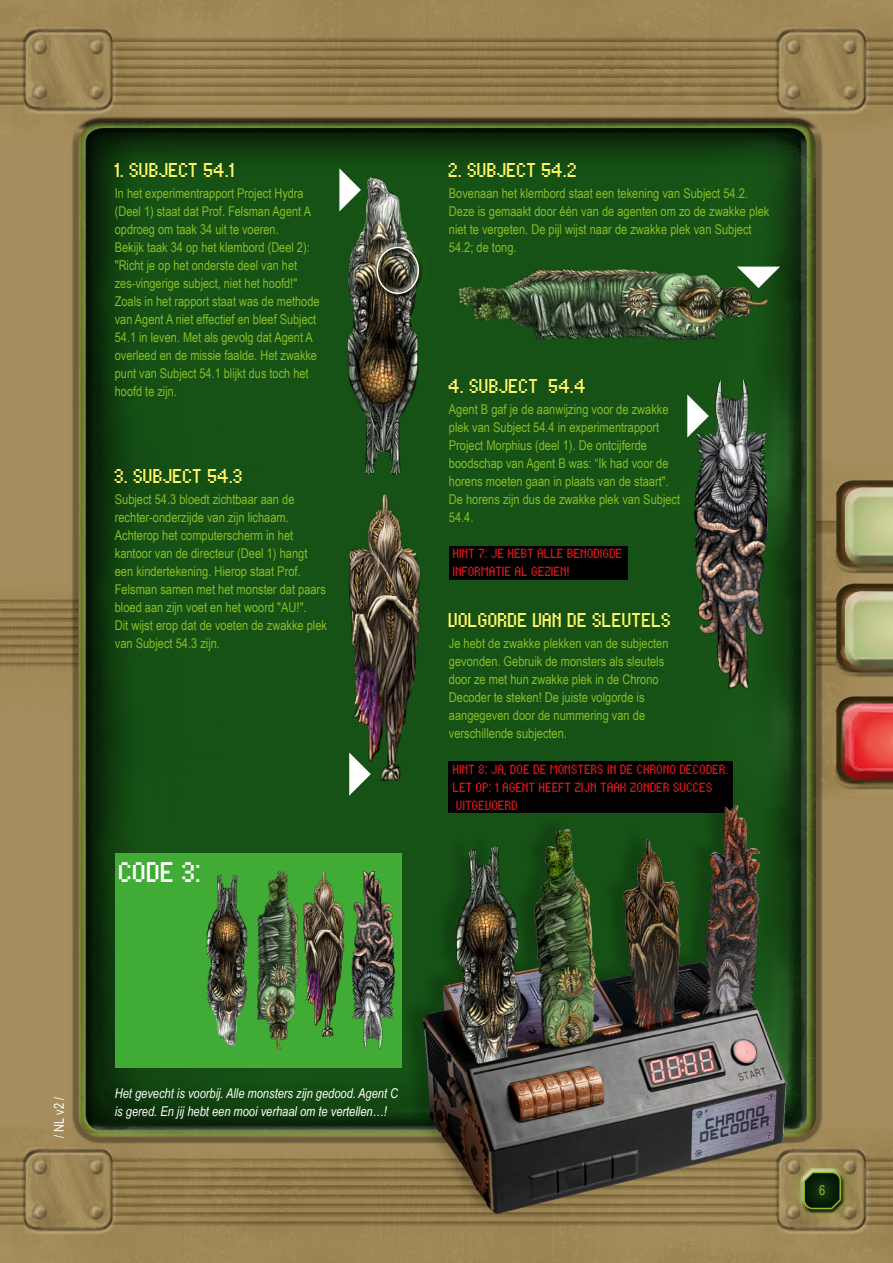
<style>
.page{position:relative;width:893px;height:1263px;background:#fff}
.page>*{position:absolute;margin:0;border:0;box-sizing:border-box;transform-origin:0 0}
.t1{font:25.5px "Peepo";color:#fff}
.t2{font:18px "Peepo";color:#fff265}
.t3{font:13.5px/18px "Arial Narrow";color:#89bd24}
.t4{font:italic 13.5px/18px "Arial Narrow";color:#fff}
.t5{font:13.5px "Arial Narrow";color:#fff}
.t6{font:12px/18px "Peepo";color:#cd1719}
</style>
<div class="page">
<img style="left:0;top:0;width:893px;height:1263px">
<div style="left:787px;top:1155px;width:70px;height:71px;background:#89bd24;opacity:.75"></div>
<div style="left:801px;top:1174px;width:45px;height:40px;background:#000;opacity:.75"></div>
<svg style="left:839px;top:1162px;width:14px;height:48px"></svg>
<svg style="left:839px;top:1170px;width:3px;height:40px"></svg>
<div style="left:449px;top:546px;width:178px;height:33px;background:#000"></div>
<div style="left:449px;top:762px;width:284px;height:51px;background:#000"></div>
<div style="left:115px;top:854px;width:287px;height:214px;background:#40ab35"></div>
<img style="left:206px;top:871px;width:139px;height:179px">
<img style="left:351px;top:870px;width:36px;height:180px">
<img style="left:690px;top:370px;width:83px;height:329px">
<svg style="left:687px;top:394px;width:22px;height:44px"></svg>
<img style="left:387px;top:781px;width:452px;height:453px">
<img style="left:449px;top:263px;width:328px;height:83px">
<svg style="left:737px;top:267px;width:43px;height:21px"></svg>
<img style="left:343px;top:162px;width:83px;height:328px">
<svg style="left:339px;top:168px;width:22px;height:43px"></svg>
<div style="left:360px;top:231px;width:75px;height:79px;background:#89bd24;opacity:.75"></div>
<div style="left:373px;top:243px;width:46px;height:50px;background:#fff;opacity:.75"></div>
<div style="left:376px;top:247px;width:47px;height:52px;background:#000;opacity:.75"></div>
<div style="left:377px;top:247px;width:42px;height:47px;border:2px solid #fff;border-radius:50%"></div>
<img style="left:340px;top:484px;width:84px;height:328px">
<svg style="left:349px;top:752px;width:22px;height:44px"></svg>
<h2 class="t2" style="left:115px;top:155px;width:122px">1. SUBJECT 54.1</h2>
<p class="t3" style="left:115px;top:184px;width:206px">In het experimentrapport Project Hydra (Deel 1) staat dat Prof. Felsman Agent A opdroeg om taak 34 uit te voeren.<br>Bekijk taak 34 op het klembord (Deel 2): "Richt je op het onderste deel van het zes-vingerige subject, niet het hoofd!" Zoals in het rapport staat was de methode van Agent A niet effectief en bleef Subject 54.1 in leven. Met als gevolg dat Agent A overleed en de missie faalde. Het zwakke punt van Subject 54.1 blijkt dus toch het hoofd te zijn.</p>
<h2 class="t2" style="left:115px;top:461px;width:130px">3. SUBJECT 54.3</h2>
<p class="t3" style="left:115px;top:490px;width:214px">Subject 54.3 bloedt zichtbaar aan de rechter-onderzijde van zijn lichaam.<br>Achterop het computerscherm in het kantoor van de directeur (Deel 1) hangt een kindertekening. Hierop staat Prof.<br>Felsman samen met het monster dat paars bloed aan zijn voet en het woord "AU!".<br>Dit wijst erop dat de voeten de zwakke plek van Subject 54.3 zijn.</p>
<h1 class="t1" style="left:119px;top:851px;width:84px">CODE 3:</h1>
<h2 class="t2" style="left:449px;top:155px;width:130px">2. SUBJECT 54.2</h2>
<p class="t3" style="left:449px;top:184px;width:322px">Bovenaan het klembord staat een tekening van Subject 54.2.<br>Deze is gemaakt door één van de agenten om zo de zwakke plek niet te vergeten. De pijl wijst naar de zwakke plek van Subject 54.2; de tong.</p>
<h2 class="t2" style="left:449px;top:371px;width:139px">4. SUBJECT 54.4</h2>
<p class="t3" style="left:449px;top:400px;width:233px">Agent B gaf je de aanwijzing voor de zwakke plek van Subject 54.4 in experimentrapport Project Morphius (deel 1). De ontcijferde boodschap van Agent B was: “Ik had voor de horens moeten gaan in plaats van de staart".<br>De horens zijn dus de zwakke plek van Subject 54.4.</p>
<p class="t6" style="left:453px;top:543px;width:171px">HINT 7: JE HEBT ALLE BENODIGDE<br>INFORMATIE AL GEZIEN!</p>
<h2 class="t2" style="left:449px;top:605px;width:224px">VOLGORDE VAN DE SLEUTELS</h2>
<p class="t3" style="left:449px;top:634px;width:221px">Je hebt de zwakke plekken van de subjecten gevonden. Gebruik de monsters als sleutels door ze met hun zwakke plek in de Chrono Decoder te steken! De juiste volgorde is aangegeven door de nummering van de verschillende subjecten.</p>
<p class="t6" style="left:453px;top:759px;width:277px">HINT 8: JA, DOE DE MONSTERS IN DE CHRONO DECODER.<br>LET OP: 1 AGENT HEEFT ZIJN TAAK ZONDER SUCCES<br>UITGEVOERD</p>
<p class="t5" style="left:49px;top:1138px;width:42px;rotate:-90deg">/ NL v2 /</p>
<p class="t4" style="left:115px;top:1084px;width:285px">Het gevecht is voorbij. Alle monsters zijn gedood. Agent C is gered. En jij hebt een mooi verhaal om te vertellen…!</p>
<p class="t3" style="left:819px;top:1181px;width:8px">6</p>
</div>
